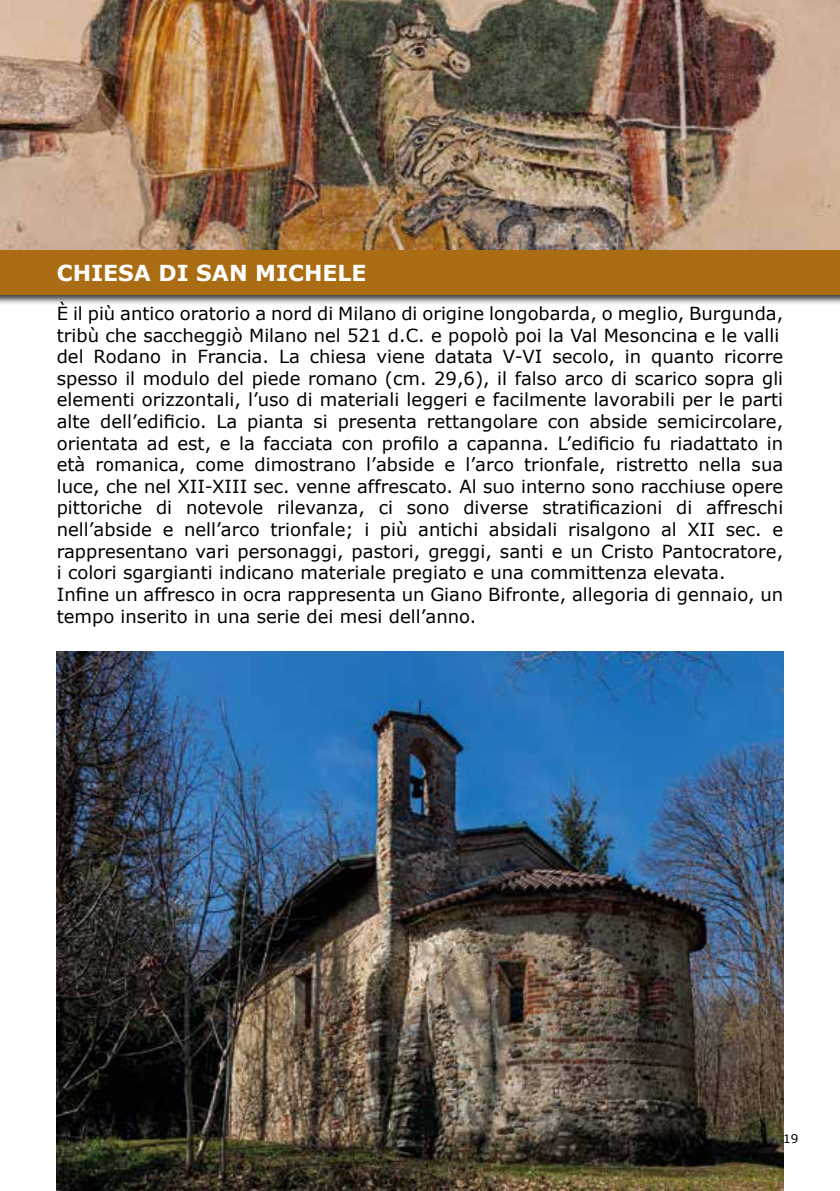
<style>
.page{position:relative;width:840px;height:1191px;background:#fff}
.page>*{position:absolute;margin:0;border:0;box-sizing:border-box;transform-origin:0 0}
.t1{font:700 22px "Verdana";color:#fff}
.t2{font:18px/21.6px "Verdana";color:#000}
.t3{font:12px "Verdana";color:#000}
</style>
<div class="page">
<img style="left:57px;top:651px;width:725px;height:540px">
<div style="left:0;top:247px;width:839px;height:58px;background:#000;opacity:.75"></div>
<div style="left:0;top:249px;width:839px;height:46px;background:#aa6d13"></div>
<img style="left:1px;top:0;width:838px;height:249px">
<img style="left:0;top:0;width:1px;height:1191px">
<p class="t1" style="left:57px;top:258px;width:311px">CHIESA DI SAN MICHELE</p>
<p class="t2" style="left:57px;top:303px;width:727px">È il più antico oratorio a nord di Milano di origine longobarda, o meglio, Burgunda, tribù che saccheggiò Milano nel 521 d.C. e popolò poi la Val Mesoncina e le valli del Rodano in Francia. La chiesa viene datata V-VI secolo, in quanto ricorre spesso il modulo del piede romano (cm. 29,6), il falso arco di scarico sopra gli elementi orizzontali, l’uso di materiali leggeri e facilmente lavorabili per le parti alte dell’edificio. La pianta si presenta rettangolare con abside semicircolare, orientata ad est, e la facciata con profilo a capanna. L’edificio fu riadattato in età romanica, come dimostrano l’abside e l’arco trionfale, ristretto nella sua luce, che nel XII-XIII sec. venne affrescato. Al suo interno sono racchiuse opere pittoriche di notevole rilevanza, ci sono diverse stratificazioni di affreschi nell’abside e nell’arco trionfale; i più antichi absidali risalgono al XII sec. e rappresentano vari personaggi, pastori, greggi, santi e un Cristo Pantocratore, i colori sgargianti indicano materiale pregiato e una committenza elevata.<br>Infine un affresco in ocra rappresenta un Giano Bifronte, allegoria di gennaio, un tempo inserito in una serie dei mesi dell’anno.</p>
<p class="t3" style="left:782px;top:1131px;width:17px">19</p>
</div>
